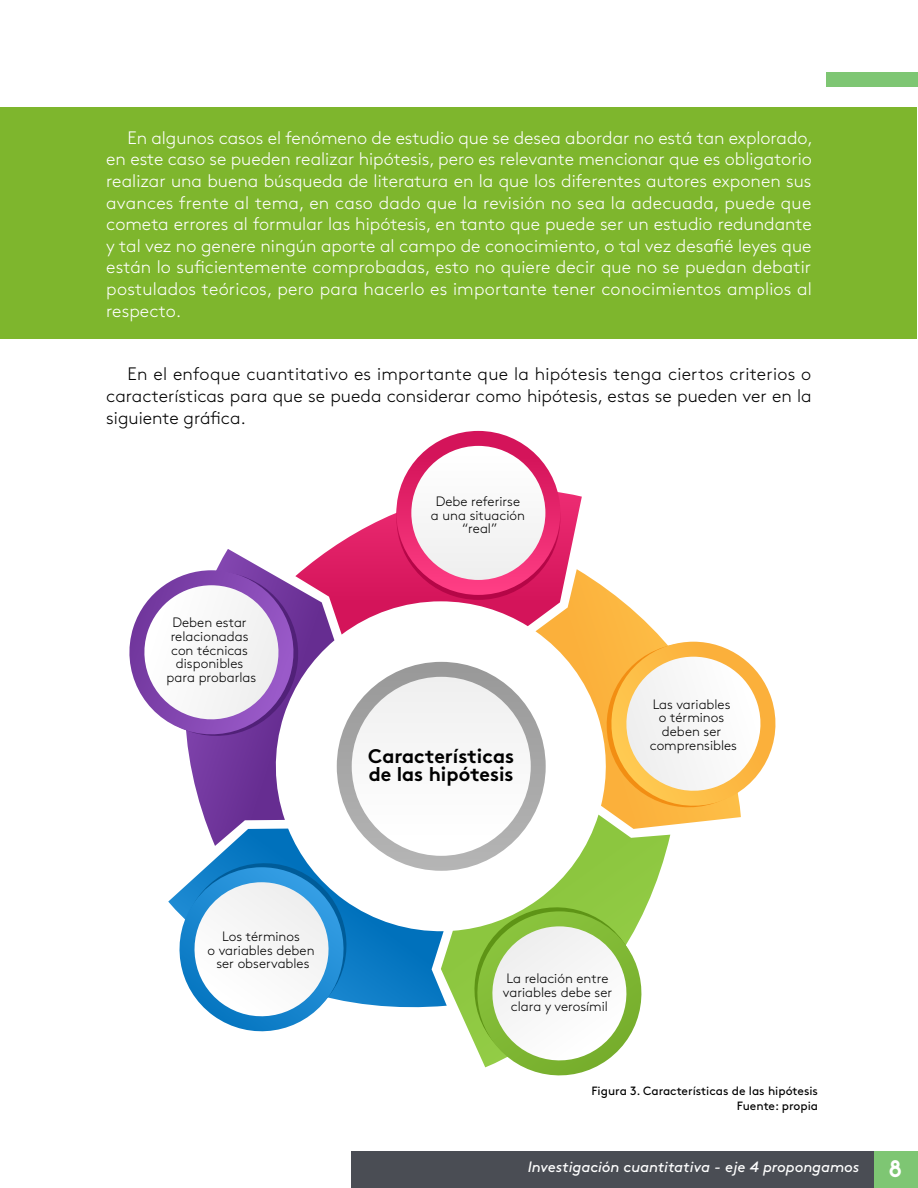
<style>
.page{position:relative;width:918px;height:1188px;background:#fff}
.page>*{position:absolute;margin:0;border:0;box-sizing:border-box;transform-origin:0 0}
.t1{font:24px "Areandina Voz";color:#fff}
.t2{font:700 19.65px/18.1px "Brown Std";color:#000}
.t3{font:300 18px/21.6px "Brown Std";letter-spacing:.01em;color:#fff;text-align:justify}
.t4{font:300 18px/21.6px "Brown Std";color:#000;text-align:justify}
.t5{font:italic 15px "Brown Std";letter-spacing:-.005em;color:#fff}
.t6{font:300 13.65px/13.6px "Brown Std";color:#000;text-align:center}
.t7{font:12px/14.4px "Brown Std";color:#000;text-align:right}
</style>
<div class="page">
<div style="left:826px;top:72px;width:92px;height:15px;background:#7ec673"></div>
<div style="left:873px;top:1151px;width:45px;height:37px;background:#7ec673"></div>
<div style="left:351px;top:1151px;width:522px;height:37px;background:#4a4d54"></div>
<div style="left:1px;top:107px;width:916px;height:232px;background:#7eb62d"></div>
<div style="left:337px;top:662px;width:209px;height:209px;background:#aaa;border-radius:104px"></div>
<div style="left:352px;top:677px;width:179px;height:179px;background:#f9f9f9;border-radius:90px"></div>
<div style="left:396px;top:431px;width:164px;height:164px;background:#d4145a;border-radius:82px"></div>
<div style="left:411px;top:446px;width:134px;height:134px;background:#fcfcfc;border-radius:67px"></div>
<svg style="left:535px;top:572px;width:206px;height:253px"></svg>
<svg style="left:597px;top:633px;width:179px;height:184px"></svg>
<svg style="left:447px;top:815px;width:223px;height:205px"></svg>
<svg style="left:464px;top:896px;width:188px;height:180px"></svg>
<svg style="left:168px;top:829px;width:279px;height:179px"></svg>
<svg style="left:169px;top:852px;width:188px;height:180px"></svg>
<svg style="left:170px;top:746px;width:164px;height:100px"></svg>
<svg style="left:129px;top:489px;width:453px;height:257px"></svg>
<p class="t3" style="left:106px;top:127px;width:708px;text-indent:21px">En algunos casos el fenómeno de estudio que se desea abordar no está tan explorado, en este caso se pueden realizar hipótesis, pero es relevante mencionar que es obligatorio realizar una buena búsqueda de literatura en la que los diferentes autores exponen sus avances frente al tema, en caso dado que la revisión no sea la adecuada, puede que cometa errores al formular las hipótesis, en tanto que puede ser un estudio redundante y tal vez no genere ningún aporte al campo de conocimiento, o tal vez desafié leyes que están lo suficientemente comprobadas, esto no quiere decir que no se puedan debatir postulados teóricos, pero para hacerlo es importante tener conocimientos amplios al respecto.</p>
<p class="t4" style="left:106px;top:364px;width:707px;text-indent:21px">En el enfoque cuantitativo es importante que la hipótesis tenga ciertos criterios o características para que se pueda considerar como hipótesis, estas se pueden ver en la siguiente gráfica.</p>
<p class="t6" style="left:167px;top:616px;width:91px">Deben estar relacionadas con técnicas disponibles para probarlas</p>
<p class="t6" style="left:431px;top:495px;width:96px">Debe referirse a una situación “real”</p>
<p class="t2" style="left:368px;top:747px;width:147px">Características de las hipótesis</p>
<p class="t6" style="left:650px;top:697px;width:89px">Las variables o términos deben ser comprensibles</p>
<p class="t6" style="left:208px;top:930px;width:108px">Los términos<br>o variables deben ser observables</p>
<p class="t6" style="left:503px;top:972px;width:111px">La relación entre variables debe ser clara y verosímil</p>
<p class="t7" style="left:592px;top:1084px;width:228px">Figura 3. Características de las hipótesis<br>Fuente: propia</p>
<p class="t5" style="left:528px;top:1158px;width:333px">Investigación cuantitativa - eje 4 propongamos</p>
<h1 class="t1" style="left:890px;top:1156px;width:13px">8</h1>
</div>
